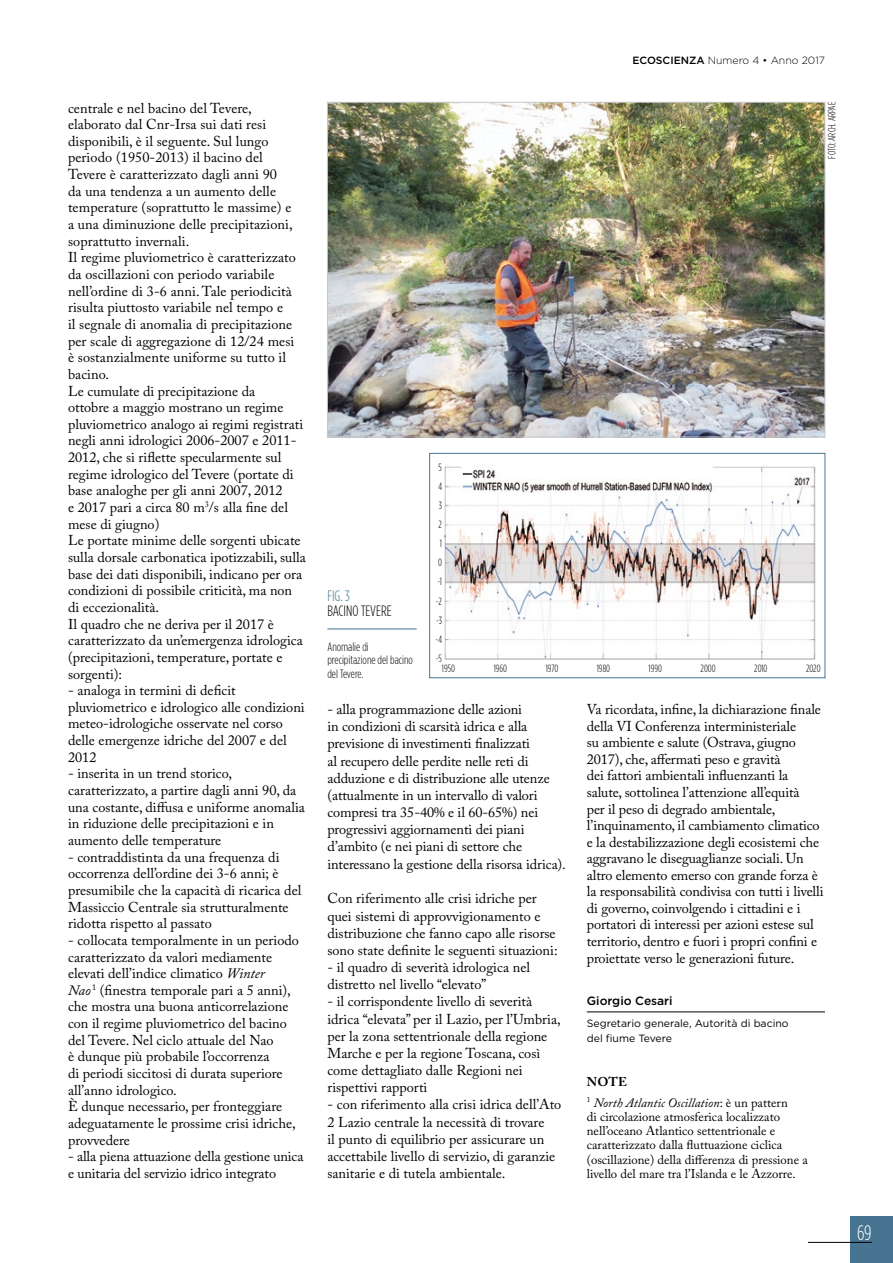
<style>
.page{position:relative;width:893px;height:1263px;background:#fff}
.page>*{position:absolute;margin:0;border:0;box-sizing:border-box;transform-origin:0 0}
.t1{font:300 condensed 21px "Gotham HTF";color:#fff}
.t2{font:300 15px "Gotham Condensed";color:#000}
.t3{font:300 15px "Gotham Condensed";color:#467491}
.t4{font:14.25px/16.6px "Adobe Caslon Pro";color:#000}
.t5{font:12.75px/14.2px "Adobe Caslon Pro";color:#000}
.t6{font:italic 12.75px/20.7px "Adobe Caslon Pro";color:#000}
.t7{font:300 condensed 12px/13.5px "Gotham HTF";color:#000}
.t8{font:500 12px "Gotham HTF";color:#000}
.t9{font:300 condensed 10.5px/19px "Gotham HTF";color:#000;text-align:center}
.t10{font:10.5px/15px "Gotham HTF";color:#000}
.t11{font:300 10.5px "Gotham HTF";color:#000}
.s1{font-style:italic}
.s2{font-weight:500}
.s3{font-weight:700;font-style:normal}
.s4{font-style:normal}
</style>
<div class="page">
<div style="left:850px;top:1216px;width:43px;height:47px;background:#467491"></div>
<hr style="left:808px;top:1242px;width:64px;height:1px;background:#000">
<hr style="left:587px;top:1012px;width:238px;height:1px;background:#000">
<img style="left:445px;top:466px;width:371px;height:194px">
<div style="left:429px;top:453px;width:396px;height:225px;border:1px solid #467491"></div>
<hr style="left:327px;top:629px;width:90px;height:1px;background:#467491">
<img style="left:329px;top:104px;width:494px;height:331px">
<p class="t4" style="left:68px;top:99px;width:239px">centrale e nel bacino del Tevere, elaborato dal Cnr-Irsa sui dati resi disponibili, è il seguente. Sul lungo periodo (1950-2013) il bacino del<br>Tevere è caratterizzato dagli anni 90<br>da una tendenza a un aumento delle temperature (soprattutto le massime) e<br>a una diminuzione delle precipitazioni, soprattutto invernali.<br>Il regime pluviometrico è caratterizzato da oscillazioni con periodo variabile nell’ordine di 3-6 anni. Tale periodicità risulta piuttosto variabile nel tempo e<br>il segnale di anomalia di precipitazione per scale di aggregazione di 12/24 mesi<br>è sostanzialmente uniforme su tutto il bacino.<br>Le cumulate di precipitazione da<br>ottobre a maggio mostrano un regime pluviometrico analogo ai regimi registrati negli anni idrologici 2006-2007 e 2011- 2012, che si riflette specularmente sul regime idrologico del Tevere (portate di base analoghe per gli anni 2007, 2012<br>e 2017 pari a circa 80 m<sup>3</sup>/s alla fine del mese di giugno)<br>Le portate minime delle sorgenti ubicate sulla dorsale carbonatica ipotizzabili, sulla base dei dati disponibili, indicano per ora condizioni di possibile criticità, ma non di eccezionalità.<br>Il quadro che ne deriva per il 2017 è caratterizzato da un’emergenza idrologica (precipitazioni, temperature, portate e sorgenti):</p>
<p class="t4" style="left:68px;top:682px;width:238px">- analoga in termini di deficit pluviometrico e idrologico alle condizioni meteo-idrologiche osservate nel corso delle emergenze idriche del 2007 e del<br>2012</p>
<p class="t4" style="left:68px;top:765px;width:238px">- inserita in un trend storico, caratterizzato, a partire dagli anni 90, da una costante, diffusa e uniforme anomalia in riduzione delle precipitazioni e in aumento delle temperature</p>
<p class="t4" style="left:68px;top:848px;width:235px">- contraddistinta da una frequenza di occorrenza dell’ordine dei 3-6 anni; è presumibile che la capacità di ricarica del Massiccio Centrale sia strutturalmente ridotta rispetto al passato</p>
<p class="t4" style="left:68px;top:932px;width:232px">- collocata temporalmente in un periodo caratterizzato da valori mediamente elevati dell’indice climatico <span class="s1">Winter<br>Nao</span> <sup>1</sup> (finestra temporale pari a 5 anni), che mostra una buona anticorrelazione con il regime pluviometrico del bacino del Tevere. Nel ciclo attuale del Nao<br>è dunque più probabile l’occorrenza<br>di periodi siccitosi di durata superiore all’anno idrologico.<br>È dunque necessario, per fronteggiare adeguatamente le prossime crisi idriche, provvedere</p>
<p class="t4" style="left:68px;top:1148px;width:237px">- alla piena attuazione della gestione unica e unitaria del servizio idrico integrato</p>
<p class="t11" style="left:632px;top:55px;width:194px"><span class="s2">ECOSCIENZA</span> Numero 4 • Anno 2017</p>
<p class="t9" style="left:822px;top:159px;width:58px;rotate:-90deg">FOTO: ARCH. ARPAE</p>
<p class="t3" style="left:327px;top:588px;width:24px">FIG. 3</p>
<p class="t2" style="left:327px;top:603px;width:66px">BACINO TEVERE</p>
<p class="t7" style="left:327px;top:640px;width:87px">Anomalie di precipitazione del bacino del Tevere.</p>
<p class="t9" style="left:435px;top:457px;width:8px">5<br>4<br>3<br>2<br>1<br>0 -1 -2 -3 -4 -5</p>
<p class="t9" style="left:442px;top:658px;width:15px">1950</p>
<p class="t9" style="left:494px;top:658px;width:15px">1960</p>
<p class="t9" style="left:546px;top:658px;width:14px">1970</p>
<p class="t9" style="left:597px;top:658px;width:15px">1980</p>
<p class="t9" style="left:649px;top:658px;width:15px">1990</p>
<p class="t9" style="left:700px;top:658px;width:17px">2000</p>
<p class="t9" style="left:754px;top:658px;width:15px">2010</p>
<p class="t9" style="left:806px;top:658px;width:16px">2020</p>
<p class="t4" style="left:327px;top:701px;width:240px;line-height:17.1px">- alla programmazione delle azioni<br>in condizioni di scarsità idrica e alla previsione di investimenti finalizzati<br>al recupero delle perdite nelle reti di adduzione e di distribuzione alle utenze (attualmente in un intervallo di valori compresi tra 35-40% e il 60-65%) nei progressivi aggiornamenti dei piani d’ambito (e nei piani di settore che interessano la gestione della risorsa idrica).</p>
<p class="t4" style="left:327px;top:890px;width:232px;line-height:17.1px">Con riferimento alle crisi idriche per quei sistemi di approvvigionamento e distribuzione che fanno capo alle risorse sono state definite le seguenti situazioni:</p>
<p class="t4" style="left:327px;top:959px;width:204px;line-height:17.1px">- il quadro di severità idrologica nel distretto nel livello “elevato”</p>
<p class="t4" style="left:327px;top:993px;width:235px;line-height:17.1px">- il corrispondente livello di severità idrica “elevata” per il Lazio, per l’Umbria, per la zona settentrionale della regione Marche e per la regione Toscana, così come dettagliato dalle Regioni nei rispettivi rapporti</p>
<p class="t4" style="left:327px;top:1096px;width:235px;line-height:17.1px">- con riferimento alla crisi idrica dell’Ato 2 Lazio centrale la necessità di trovare<br>il punto di equilibrio per assicurare un accettabile livello di servizio, di garanzie sanitarie e di tutela ambientale.</p>
<p class="t4" style="left:587px;top:701px;width:238px">Va ricordata, infine, la dichiarazione finale della VI Conferenza interministeriale<br>su ambiente e salute (Ostrava, giugno 2017), che, affermati peso e gravità<br>dei fattori ambientali influenzanti la salute, sottolinea l’attenzione all’equità<br>per il peso di degrado ambientale, l’inquinamento, il cambiamento climatico e la destabilizzazione degli ecosistemi che aggravano le diseguaglianze sociali. Un altro elemento emerso con grande forza è la responsabilità condivisa con tutti i livelli di governo, coinvolgendo i cittadini e i portatori di interessi per azioni estese sul territorio, dentro e fuori i propri confini e proiettate verso le generazioni future.</p>
<p class="t8" style="left:587px;top:994px;width:87px">Giorgio Cesari</p>
<p class="t10" style="left:587px;top:1015px;width:203px">Segretario generale, Autorità di bacino del fiume Tevere</p>
<p class="t6" style="left:587px;top:1071px;width:202px"><span class="s3">NOTE<br></span><sup>1</sup> North Atlantic Oscillation<span class="s4">: è un pattern</span></p>
<p class="t5" style="left:587px;top:1109px;width:222px">di circolazione atmosferica localizzato nell’oceano Atlantico settentrionale e caratterizzato dalla fluttuazione ciclica (oscillazione) della differenza di pressione a livello del mare tra l’Islanda e le Azzorre.</p>
<h1 class="t1" style="left:857px;top:1221px;width:16px">69</h1>
</div>
